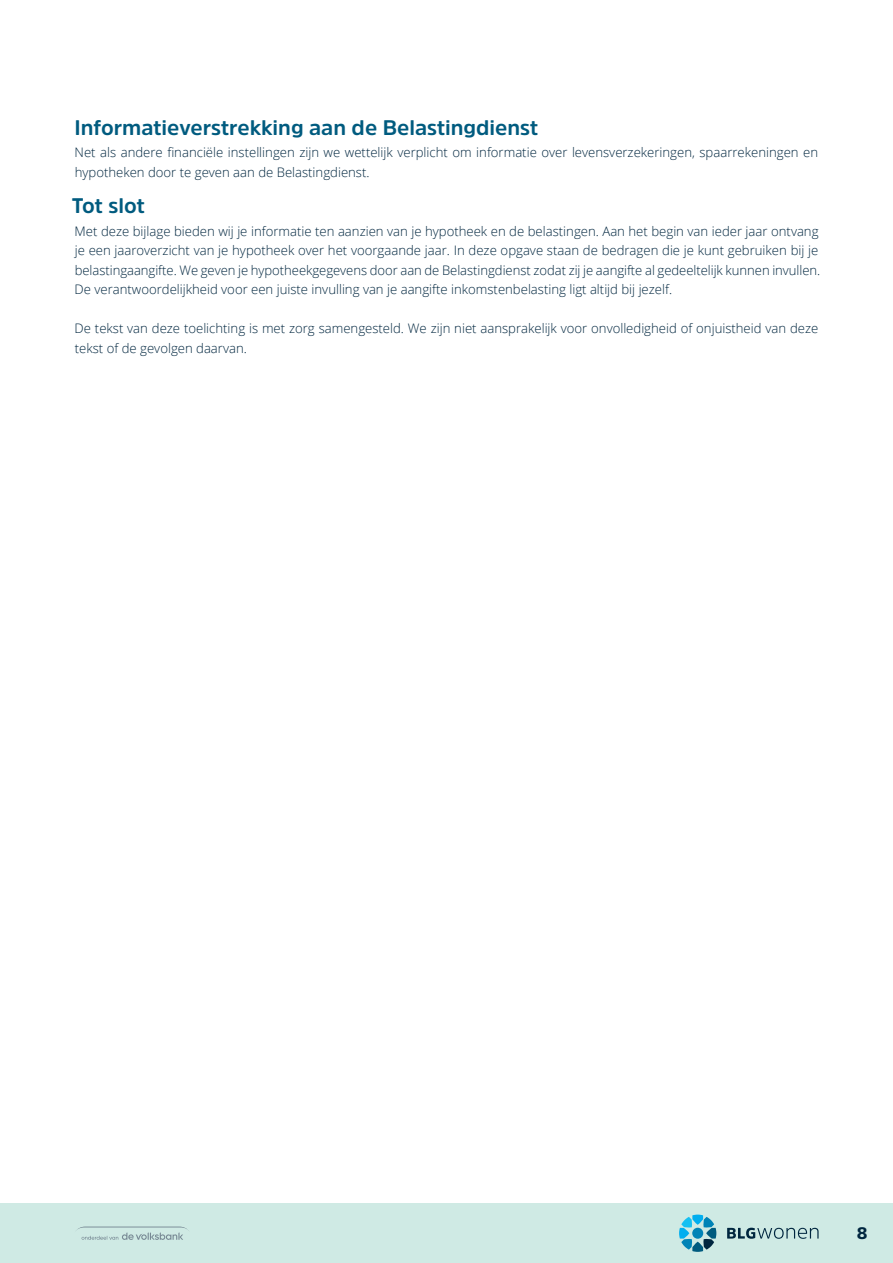
<style>
.page{position:relative;width:893px;height:1263px;background:#fff}
.page>*{position:absolute;margin:0;border:0;box-sizing:border-box;transform-origin:0 0}
.t1{font:700 21px "Amsi Pro";color:#005b7f}
.t2{font:900 16.5px "Amsi Pro";color:#00263f}
.t3{font:300 13.2px/19.5px "Open Sans";color:#00263f}
</style>
<div class="page">
<div style="left:0;top:1203px;width:893px;height:60px;background:#cfeae4"></div>
<svg style="left:77px;top:1226px;width:112px;height:14px"></svg>
<svg style="left:727px;top:1228px;width:92px;height:11px"></svg>
<svg style="left:679px;top:1214px;width:37px;height:38px"></svg>
<h1 class="t1" style="left:74px;top:113px;width:465px">Informatieverstrekking aan de Belastingdienst</h1>
<p class="t3" style="left:75px;top:142px;width:745px">Net als andere financiële instellingen zijn we wettelijk verplicht om informatie over levensverzekeringen, spaarrekeningen en hypotheken door te geven aan de Belastingdienst.</p>
<h1 class="t1" style="left:72px;top:192px;width:74px">Tot slot</h1>
<p class="t3" style="left:75px;top:221px;width:747px">Met deze bijlage bieden wij je informatie ten aanzien van je hypotheek en de belastingen. Aan het begin van ieder jaar ontvang je een jaaroverzicht van je hypotheek over het voorgaande jaar. In deze opgave staan de bedragen die je kunt gebruiken bij je belastingaangifte. We geven je hypotheekgegevens door aan de Belastingdienst zodat zij je aangifte al gedeeltelijk kunnen invullen.<br>De verantwoordelijkheid voor een juiste invulling van je aangifte inkomstenbelasting ligt altijd bij jezelf.</p>
<p class="t3" style="left:75px;top:318px;width:745px">De tekst van deze toelichting is met zorg samengesteld. We zijn niet aansprakelijk voor onvolledigheid of onjuistheid van deze tekst of de gevolgen daarvan.</p>
<p class="t2" style="left:857px;top:1222px;width:12px">8</p>
</div>
